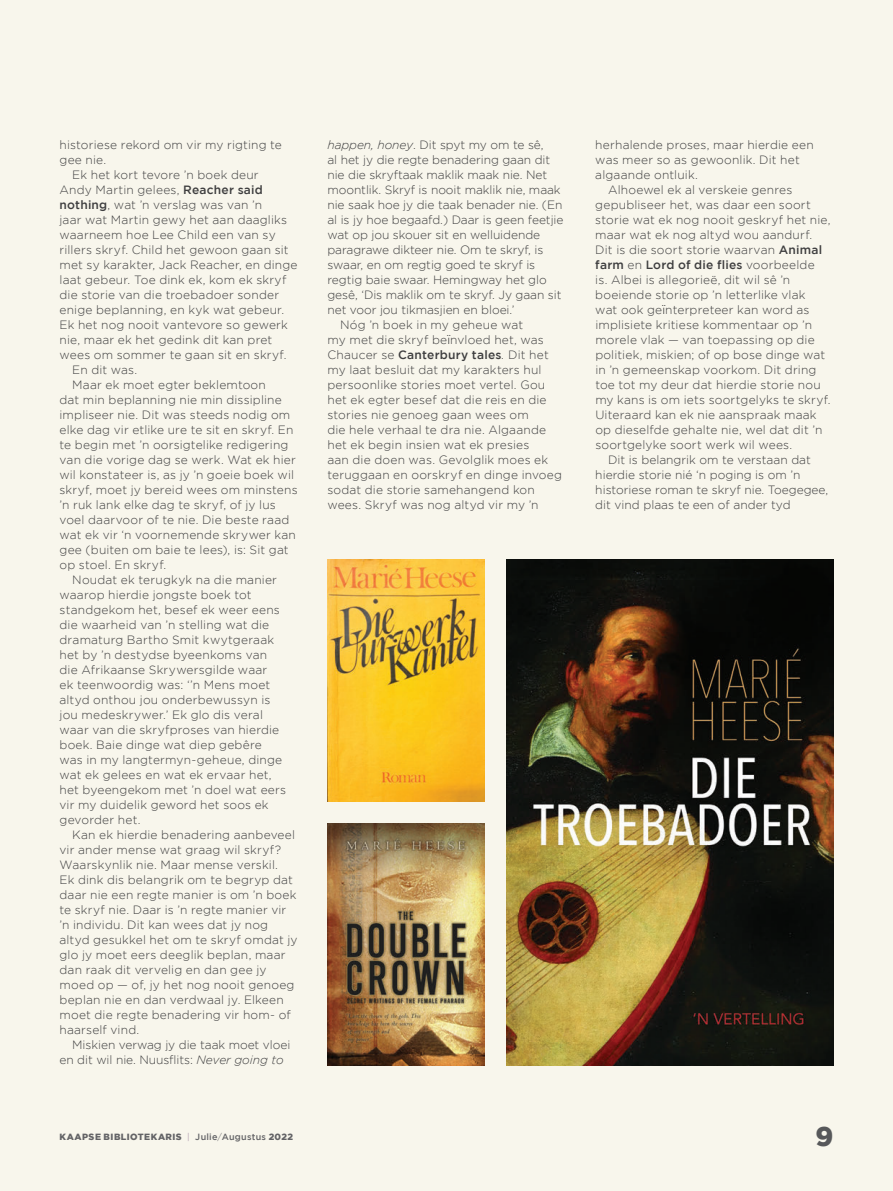
<style>
.page{position:relative;width:893px;height:1191px;background:#f8f6ec}
.page>*{position:absolute;margin:0;border:0;box-sizing:border-box;transform-origin:0 0}
.t1{font:900 27px "Gotham";color:#57585a}
.t2{font:300 12px/15px "Gotham";letter-spacing:.015em;color:#3e3e3f}
.t3{font:300 12px/15px "Gotham";letter-spacing:-.005em;color:#3e3e3f}
.t4{font:900 9px "Gotham";letter-spacing:.05em;color:#636366}
.s1{font-weight:500}
.s2{font-style:italic}
.s3{font-family:"Muli";font-size:12.6px}
.s4{font-weight:300;color:#977d99}
.s5{font-weight:300}
</style>
<div class="page">
<img style="left:506px;top:559px;width:327px;height:506px">
<img style="left:327px;top:823px;width:158px;height:242px">
<img style="left:327px;top:559px;width:158px;height:242px">
<p class="t2" style="left:60px;top:137px;width:224px">historiese rekord om vir my rigting te gee nie.</p>
<p class="t2" style="left:60px;top:167px;width:240px;text-indent:13px">Ek het kort tevore ’n boek deur<br>Andy Martin gelees, <span class="s1">Reacher said nothing</span>, wat ’n verslag was van ’n<br>jaar wat Martin gewy het aan daagliks waarneem hoe Lee Child een van sy rillers skryf. Child het gewoon gaan sit met sy karakter, Jack Reacher, en dinge laat gebeur. Toe dink ek, kom ek skryf die storie van die troebadoer sonder enige beplanning, en kyk wat gebeur.<br>Ek het nog nooit vantevore so gewerk nie, maar ek het gedink dit kan pret wees om sommer te gaan sit en skryf.</p>
<p class="t2" style="left:72px;top:362px;width:67px">En dit was.</p>
<p class="t2" style="left:60px;top:377px;width:240px;text-indent:13px">Maar ek moet egter beklemtoon<br>dat min beplanning nie min dissipline impliseer nie. Dit was steeds nodig om elke dag vir etlike ure te sit en skryf. En te begin met ’n oorsigtelike redigering van die vorige dag se werk. Wat ek hier wil konstateer is, as jy ’n goeie boek wil skryf, moet jy bereid wees om minstens ’n ruk lank elke dag te skryf, of jy lus voel daarvoor of te nie. Die beste raad wat ek vir ‘n voornemende skrywer kan gee (buiten om baie te lees), is: Sit gat op stoel. En skryf.</p>
<p class="t2" style="left:60px;top:572px;width:228px;text-indent:13px">Noudat ek terugkyk na die manier waarop hierdie jongste boek tot standgekom het, besef ek weer eens die waarheid van ’n stelling wat die dramaturg Bartho Smit kwytgeraak het by ’n destydse byeenkoms van die Afrikaanse Skrywersgilde waar<br>ek teenwoordig was: ‘’n Mens moet altyd onthou jou onderbewussyn is jou medeskrywer.’ Ek glo dis veral waar van die skryfproses van hierdie boek. Baie dinge wat diep gebêre was in my langtermyn-geheue, dinge wat ek gelees en wat ek ervaar het, het byeengekom met ’n doel wat eers vir my duidelik geword het soos ek gevorder het.</p>
<p class="t2" style="left:60px;top:827px;width:240px;text-indent:13px">Kan ek hierdie benadering aanbeveel vir ander mense wat graag wil skryf?<br>Waarskynlik nie. Maar mense verskil.<br>Ek dink dis belangrik om te begryp dat daar nie een regte manier is om ’n boek te skryf nie. Daar is ’n regte manier vir ’n individu. Dit kan wees dat jy nog altyd gesukkel het om te skryf omdat jy glo jy moet eers deeglik beplan, maar dan raak dit vervelig en dan gee jy moed op — of, jy het nog nooit genoeg beplan nie en dan verdwaal jy. Elkeen moet die regte benadering vir hom- of haarself vind.</p>
<p class="t3" style="left:60px;top:1037px;width:232px;text-indent:13px">Miskien verwag jy die taak moet vloei en dit wil nie. Nuusflits: <span class="s2">Never going to</span></p>
<p class="t3" style="left:327px;top:137px;width:238px"><span class="s2">happen, honey</span>. Dit spyt my om te sê,<br>al het jy die regte benadering gaan dit nie die skryftaak maklik maak nie. Net moontlik. Skryf is nooit maklik nie, maak nie saak hoe jy die taak benader nie. (En al is jy hoe begaafd.) Daar is geen feetjie wat op jou skouer sit en welluidende paragrawe dikteer nie. Om te skryf, is swaar, en om regtig goed te skryf is regtig baie swaar. Hemingway het glo gesê, ‘Dis maklik om te skryf. Jy gaan sit net voor jou tikmasjien en bloei.’</p>
<p class="t2" style="left:327px;top:317px;width:236px;text-indent:13px">Nóg ’n boek in my geheue wat<br>my met die skryf be<span class="s3">ï</span>nvloed het, was Chaucer se <span class="s1">Canterbury tales</span><span class="s2">.</span> Dit het my laat besluit dat my karakters hul persoonlike stories moet vertel. Gou het ek egter besef dat die reis en die stories nie genoeg gaan wees om<br>die hele verhaal te dra nie. Algaande het ek begin insien wat ek presies<br>aan die doen was. Gevolglik moes ek teruggaan en oorskryf en dinge invoeg sodat die storie samehangend kon wees. Skryf was nog altyd vir my ’n</p>
<p class="t2" style="left:595px;top:137px;width:220px">herhalende proses, maar hierdie een was meer so as gewoonlik. Dit het algaande ontluik.</p>
<p class="t2" style="left:595px;top:182px;width:237px;text-indent:13px">Alhoewel ek al verskeie genres gepubliseer het, was daar een soort storie wat ek nog nooit geskryf het nie, maar wat ek nog altyd wou aandurf.<br>Dit is die soort storie waarvan <span class="s1">Animal farm</span> en <span class="s1">Lord of die flies</span> voorbeelde<br>is. Albei is allegorieë, dit wil sê ’n boeiende storie op ’n letterlike vlak<br>wat ook ge<span class="s3">ï</span>nterpreteer kan word as implisiete kritiese kommentaar op ’n morele vlak — van toepassing op die politiek, miskien; of op bose dinge wat in ’n gemeenskap voorkom. Dit dring toe tot my deur dat hierdie storie nou my kans is om iets soortgelyks te skryf.<br>Uiteraard kan ek nie aanspraak maak op dieselfde gehalte nie, wel dat dit ’n soortgelyke soort werk wil wees.</p>
<p class="t2" style="left:595px;top:452px;width:234px;text-indent:13px">Dit is belangrik om te verstaan dat hierdie storie nié ‘n poging is om ’n historiese roman te skryf nie. Toegegee, dit vind plaas te een of ander tyd</p>
<p class="t4" style="left:60px;top:1131px;width:235px">KAAPSE BIBLIOTEKARIS <span class="s4">|</span> <span class="s1">Julie</span><span class="s5">/</span><span class="s1">Augustus</span> 2022</p>
<h1 class="t1" style="left:816px;top:1120px;width:19px">9</h1>
</div>
